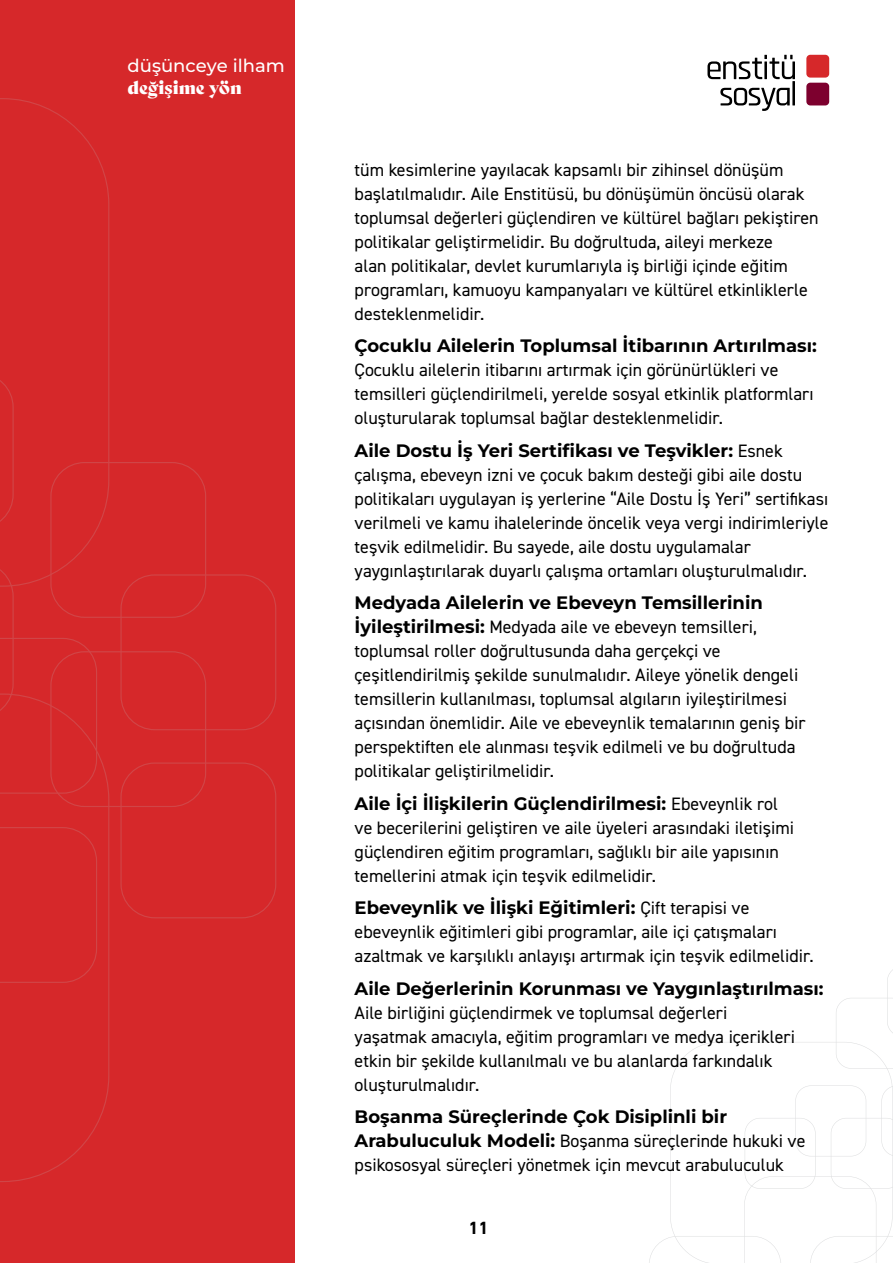
<style>
.page{position:relative;width:893px;height:1263px;background:#fff}
.page>*{position:absolute;margin:0;border:0;box-sizing:border-box;transform-origin:0 0}
.t1{font:18px/24px "DIN2014";color:#000}
.t2{font:700 18px "Montserrat";color:#000}
.t3{font:100 18px "Montserrat";color:#fff}
.t4{font:18px "Bely Display W00";color:#fff}
.t5{font:700 18px "DIN Next LT Pro";color:#000}
.s1{font-family:"DIN2014";font-weight:400}
.s2{font-family:"Montserrat";font-weight:700}
</style>
<div class="page">
<svg style="left:707px;top:55px;width:88px;height:24px"></svg>
<svg style="left:720px;top:88px;width:70px;height:23px"></svg>
<hr style="left:792px;top:81px;width:3px;height:24px;background:#000">
<div style="left:806px;top:83px;width:23px;height:22px;background:#7d002e;border-radius:4px"></div>
<div style="left:806px;top:55px;width:23px;height:23px;background:#d6282a;border-radius:4px"></div>
<svg style="left:836px;top:969px;width:57px;height:73px"></svg>
<svg style="left:670px;top:1042px;width:223px;height:221px"></svg>
<div style="left:0;top:0;width:294px;height:1263px;background:#d6282a"></div>
<svg style="left:0;top:373px;width:276px;height:610px"></svg>
<svg style="left:0;top:98px;width:109px;height:489px"></svg>
<svg style="left:0;top:693px;width:109px;height:489px"></svg>
<p class="t3" style="left:128px;top:54px;width:159px">düşünceye ilham</p>
<p class="t4" style="left:128px;top:73px;width:116px">değişime yön</p>
<p class="t1" style="left:355px;top:157px;width:466px">tüm kesimlerine yayılacak kapsamlı bir zihinsel dönüşüm başlatılmalıdır. Aile Enstitüsü, bu dönüşümün öncüsü olarak toplumsal değerleri güçlendiren ve kültürel bağları pekiştiren politikalar geliştirmelidir. Bu doğrultuda, aileyi merkeze<br>alan politikalar, devlet kurumlarıyla iş birliği içinde eğitim programları, kamuoyu kampanyaları ve kültürel etkinliklerle desteklenmelidir.</p>
<p class="t2" style="left:355px;top:333px;width:464px">Çocuklu Ailelerin Toplumsal İtibarının Artırılması:</p>
<p class="t1" style="left:355px;top:358px;width:460px">Çocuklu ailelerin itibarını artırmak için görünürlükleri ve temsilleri güçlendirilmeli, yerelde sosyal etkinlik platformları oluşturularak toplumsal bağlar desteklenmelidir.</p>
<p class="t2" style="left:355px;top:437px;width:430px">Aile Dostu İş Yeri Sertifikası ve Teşvikler: <span class="s1">Esnek</span></p>
<p class="t1" style="left:355px;top:462px;width:475px">çalışma, ebeveyn izni ve çocuk bakım desteği gibi aile dostu politikaları uygulayan iş yerlerine “Aile Dostu İş Yeri” sertifikası verilmeli ve kamu ihalelerinde öncelik veya vergi indirimleriyle teşvik edilmelidir. Bu sayede, aile dostu uygulamalar yaygınlaştırılarak duyarlı çalışma ortamları oluşturulmalıdır.</p>
<p class="t2" style="left:355px;top:590px;width:410px">Medyada Ailelerin ve Ebeveyn Temsillerinin</p>
<p class="t1" style="left:355px;top:614px;width:452px"><span class="s2">İyileştirilmesi:</span> Medyada aile ve ebeveyn temsilleri, toplumsal roller doğrultusunda daha gerçekçi ve çeşitlendirilmiş şekilde sunulmalıdır. Aileye yönelik dengeli temsillerin kullanılması, toplumsal algıların iyileştirilmesi açısından önemlidir. Aile ve ebeveynlik temalarının geniş bir perspektiften ele alınması teşvik edilmeli ve bu doğrultuda politikalar geliştirilmelidir.</p>
<p class="t2" style="left:355px;top:790px;width:425px">Aile İçi İlişkilerin Güçlendirilmesi: <span class="s1">Ebeveynlik rol</span></p>
<p class="t1" style="left:355px;top:815px;width:441px">ve becerilerini geliştiren ve aile üyeleri arasındaki iletişimi güçlendiren eğitim programları, sağlıklı bir aile yapısının temellerini atmak için teşvik edilmelidir.</p>
<p class="t2" style="left:355px;top:895px;width:396px">Ebeveynlik ve İlişki Eğitimleri: <span class="s1">Çift terapisi ve</span></p>
<p class="t1" style="left:355px;top:919px;width:461px">ebeveynlik eğitimleri gibi programlar, aile içi çatışmaları azaltmak ve karşılıklı anlayışı artırmak için teşvik edilmelidir.</p>
<p class="t2" style="left:355px;top:975px;width:470px">Aile Değerlerinin Korunması ve Yaygınlaştırılması:</p>
<p class="t1" style="left:355px;top:1000px;width:442px">Aile birliğini güçlendirmek ve toplumsal değerleri yaşatmak amacıyla, eğitim programları ve medya içerikleri etkin bir şekilde kullanılmalı ve bu alanlarda farkındalık oluşturulmalıdır.</p>
<p class="t2" style="left:355px;top:1104px;width:374px">Boşanma Süreçlerinde Çok Disiplinli bir</p>
<p class="t1" style="left:355px;top:1128px;width:452px"><span class="s2">Arabuluculuk Modeli:</span> Boşanma süreçlerinde hukuki ve psikososyal süreçleri yönetmek için mevcut arabuluculuk</p>
<p class="t5" style="left:468px;top:1217px;width:22px">11</p>
</div>
